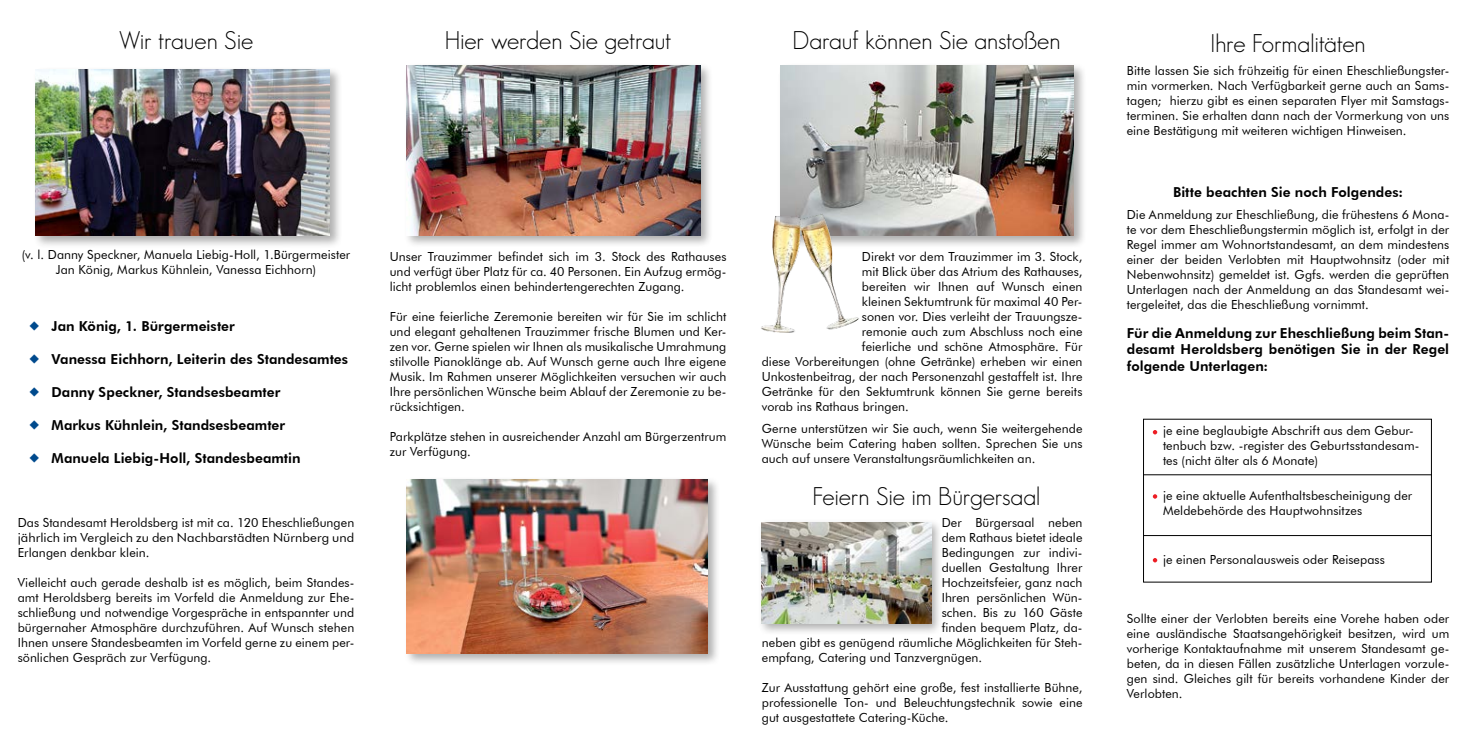
<style>
.page{position:relative;width:1467px;height:745px;background:#fff}
.page>*{position:absolute;margin:0;border:0;box-sizing:border-box;transform-origin:0 0}
.t1{font:300 25px "Geosans";letter-spacing:-.01em;color:#000}
.t2{font:800 13.75px/16.5px "Futura BT";letter-spacing:.005em;color:#000;text-align:justify}
.t3{font:12.5px/15px "Futura BT";letter-spacing:.005em;color:#000;text-align:justify}
</style>
<div class="page">
<div style="left:403px;top:63px;width:310px;height:185px;background:#000;opacity:.32"></div>
<img style="left:406px;top:66px;width:294px;height:169px">
<div style="left:32px;top:66px;width:311px;height:182px;background:#000;opacity:.32"></div>
<img style="left:35px;top:69px;width:294px;height:166px">
<div style="left:1143px;top:418px;width:289px;height:164px;border:1px solid #000"></div>
<hr style="left:1143px;top:474px;width:289px;height:1px;background:#000">
<hr style="left:1143px;top:534px;width:289px;height:1px;background:#000">
<svg style="left:1153px;top:558px;width:4px;height:4px"></svg>
<svg style="left:1153px;top:430px;width:4px;height:4px"></svg>
<svg style="left:1153px;top:494px;width:4px;height:4px"></svg>
<div style="left:778px;top:63px;width:309px;height:186px;background:#000;opacity:.32"></div>
<img style="left:780px;top:66px;width:294px;height:169px">
<img style="left:761px;top:213px;width:98px;height:119px">
<div style="left:758px;top:518px;width:185px;height:117px;background:#000;opacity:.32"></div>
<img style="left:762px;top:522px;width:169px;height:101px">
<div style="left:403px;top:477px;width:317px;height:188px;background:#000;opacity:.32"></div>
<img style="left:406px;top:479px;width:301px;height:173px">
<h1 class="t1" style="left:119px;top:27px;width:136px">Wir trauen Sie</h1>
<p class="t3" style="left:22px;top:246px;width:330px;text-align:center">(v. l. Danny Speckner, Manuela Liebig-Holl, 1.Bürgermeister<br>Jan König, Markus Kühnlein, Vanessa Eichhorn)</p>
<p class="t2" style="left:51px;top:317px;width:185px">Jan König, 1. Bürgermeister</p>
<p class="t2" style="left:51px;top:350px;width:298px">Vanessa Eichhorn, Leiterin des Standesamtes</p>
<p class="t2" style="left:51px;top:383px;width:230px">Danny Speckner, Standsesbeamter</p>
<p class="t2" style="left:51px;top:416px;width:235px">Markus Kühnlein, Standsesbeamter</p>
<p class="t2" style="left:51px;top:449px;width:251px">Manuela Liebig-Holl, Standesbeamtin</p>
<p class="t3" style="left:18px;top:514px;width:338px">Das Standesamt Heroldsberg ist mit ca. 120 Eheschließungen jährlich im Vergleich zu den Nachbarstädten Nürnberg und Erlangen denkbar klein.</p>
<p class="t3" style="left:18px;top:574px;width:338px">Vielleicht auch gerade deshalb ist es möglich, beim Standes&shy;amt Heroldsberg bereits im Vorfeld die Anmeldung zur Ehe&shy;schließung und notwendige Vorgespräche in entspannter und bürgernaher Atmosphäre durchzuführen. Auf Wunsch stehen Ihnen unsere Standesbeamten im Vorfeld gerne zu einem per&shy;sönlichen Gespräch zur Verfügung.</p>
<h1 class="t1" style="left:445px;top:27px;width:228px">Hier werden Sie getraut</h1>
<p class="t3" style="left:390px;top:248px;width:338px">Unser Trauzimmer befindet sich im 3. Stock des Rathauses und verfügt über Platz für ca. 40 Personen. Ein Aufzug ermög&shy;licht problemlos einen behindertengerechten Zugang.</p>
<p class="t3" style="left:390px;top:308px;width:338px">Für eine feierliche Zeremonie bereiten wir für Sie im schlicht und elegant gehaltenen Trauzimmer frische Blumen und Ker&shy;zen vor. Gerne spielen wir Ihnen als musikalische Umrahmung stilvolle Pianoklänge ab. Auf Wunsch gerne auch Ihre eigene Musik. Im Rahmen unserer Möglichkeiten versuchen wir auch Ihre persönlichen Wünsche beim Ablauf der Zeremonie zu be&shy;rücksichtigen.</p>
<p class="t3" style="left:390px;top:428px;width:338px">Parkplätze stehen in ausreichender Anzahl am Bürgerzentrum zur Verfügung.</p>
<h1 class="t1" style="left:792px;top:27px;width:270px">Darauf können Sie anstoßen</h1>
<h1 class="t1" style="left:1210px;top:29px;width:157px">Ihre Formalitäten</h1>
<p class="t3" style="left:862px;top:248px;width:222px">Direkt vor dem Trauzimmer im 3. Stock,</p>
<p class="t3" style="left:862px;top:263px;width:222px">mit Blick über das Atrium des Rathauses,</p>
<p class="t3" style="left:862px;top:278px;width:222px">bereiten wir Ihnen auf Wunsch einen</p>
<p class="t3" style="left:862px;top:293px;width:222px">kleinen Sektumtrunk für maximal 40 Per-</p>
<p class="t3" style="left:862px;top:308px;width:222px">sonen vor. Dies verleiht der Trauungsze-</p>
<p class="t3" style="left:862px;top:323px;width:222px">remonie auch zum Abschluss noch eine</p>
<p class="t3" style="left:862px;top:338px;width:222px">feierliche und schöne Atmosphäre. Für</p>
<p class="t3" style="left:762px;top:353px;width:322px">diese Vorbereitungen (ohne Getränke) erheben wir einen</p>
<p class="t3" style="left:762px;top:368px;width:322px">Unkostenbeitrag, der nach Personenzahl gestaffelt ist. Ihre</p>
<p class="t3" style="left:762px;top:383px;width:322px">Getränke für den Sektumtrunk können Sie gerne bereits</p>
<p class="t3" style="left:762px;top:398px;width:148px">vorab ins Rathaus bringen.</p>
<p class="t3" style="left:762px;top:421px;width:322px">Gerne unterstützen wir Sie auch, wenn Sie weitergehende Wünsche beim Catering haben sollten. Sprechen Sie uns auch auf unsere Veranstaltungsräumlichkeiten an.</p>
<h1 class="t1" style="left:812px;top:482px;width:230px">Feiern Sie im Bürgersaal</h1>
<p class="t3" style="left:942px;top:514px;width:142px">Der Bürgersaal neben</p>
<p class="t3" style="left:942px;top:529px;width:142px">dem Rathaus bietet ideale</p>
<p class="t3" style="left:942px;top:544px;width:142px">Bedingungen zur indivi-</p>
<p class="t3" style="left:942px;top:559px;width:142px">duellen Gestaltung Ihrer</p>
<p class="t3" style="left:942px;top:574px;width:142px">Hochzeitsfeier, ganz nach</p>
<p class="t3" style="left:942px;top:589px;width:142px">Ihren persönlichen Wün-</p>
<p class="t3" style="left:942px;top:604px;width:142px">schen. Bis zu 160 Gäste</p>
<p class="t3" style="left:942px;top:619px;width:142px">finden bequem Platz, da-</p>
<p class="t3" style="left:762px;top:634px;width:322px">neben gibt es genügend räumliche Möglichkeiten für Steh-</p>
<p class="t3" style="left:762px;top:649px;width:222px">empfang, Catering und Tanzvergnügen.</p>
<p class="t3" style="left:762px;top:679px;width:322px">Zur Ausstattung gehört eine große, fest installierte Bühne, professionelle Ton- und Beleuchtungstechnik sowie eine gut ausgestattete Catering-Küche.</p>
<p class="t3" style="left:1127px;top:63px;width:324px">Bitte lassen Sie sich frühzeitig für einen Eheschließungster&shy;min vormerken. Nach Verfügbarkeit gerne auch an Sams&shy;tagen; hierzu gibt es einen separaten Flyer mit Samstags&shy;terminen. Sie erhalten dann nach der Vormerkung von uns eine Bestätigung mit weiteren wichtigen Hinweisen.</p>
<p class="t2" style="left:1173px;top:183px;width:232px">Bitte beachten Sie noch Folgendes:</p>
<p class="t3" style="left:1127px;top:207px;width:324px">Die Anmeldung zur Eheschließung, die frühestens 6 Mona&shy;te vor dem Eheschließungstermin möglich ist, erfolgt in der Regel immer am Wohnortstandesamt, an dem mindestens einer der beiden Verlobten mit Hauptwohnsitz (oder mit Nebenwohnsitz) gemeldet ist. Ggfs. werden die geprüften Unterlagen nach der Anmeldung an das Standesamt wei&shy;tergeleitet, das die Eheschließung vornimmt.</p>
<p class="t2" style="left:1127px;top:324px;width:324px">Für die Anmeldung zur Eheschließung beim Stan&shy;desamt Heroldsberg benötigen Sie in der Regel folgende Unterlagen:</p>
<p class="t3" style="left:1163px;top:423px;width:258px;text-align:left">je eine beglaubigte Abschrift aus dem Gebur&shy;tenbuch bzw. -register des Geburtsstandesam&shy;tes (nicht älter als 6 Monate)</p>
<p class="t3" style="left:1163px;top:487px;width:251px">je eine aktuelle Aufenthaltsbescheinigung der<br>Meldebehörde des Hauptwohnsitzes</p>
<p class="t3" style="left:1163px;top:551px;width:223px">je einen Personalausweis oder Reisepass</p>
<p class="t3" style="left:1127px;top:611px;width:324px">Sollte einer der Verlobten bereits eine Vorehe haben oder eine ausländische Staatsangehörigkeit besitzen, wird um vorherige Kontaktaufnahme mit unserem Standesamt ge&shy;beten, da in diesen Fällen zusätzliche Unterlagen vorzule&shy;gen sind. Gleiches gilt für bereits vorhandene Kinder der Verlobten.</p>
</div>
